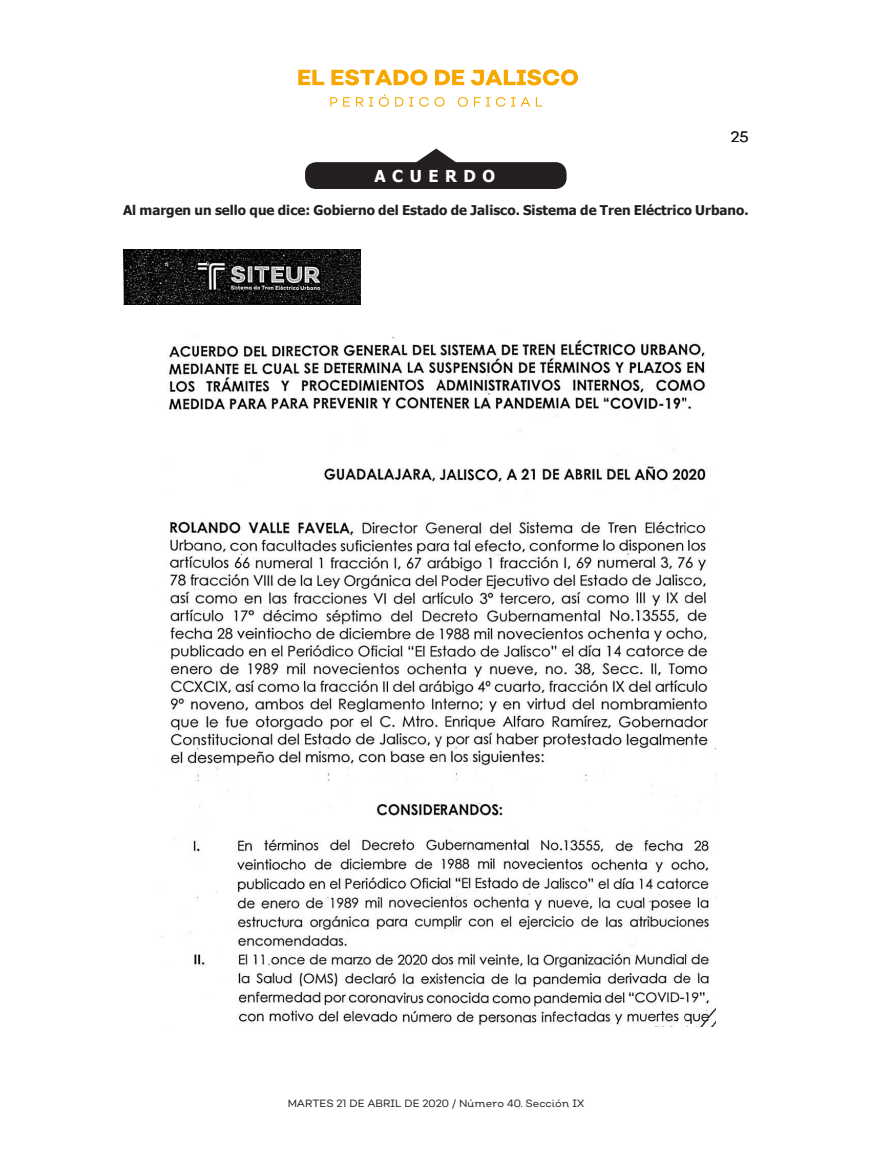
<style>
.page{position:relative;width:872px;height:1149px;background:#fff}
.page>*{position:absolute;margin:0;border:0;box-sizing:border-box;transform-origin:0 0}
.t1{font:700 16.5px "Tahoma";letter-spacing:.4em;color:#fff}
._02_último_renglón2{font:700 16.35px "Tahoma";letter-spacing:.4em;color:#fff}
.t2{font:15px "Nutmeg";color:#231f20}
.t3{font:700 13.5px "Tahoma";color:#231f20}
._02_último_renglón2-2{font:700 13.35px "Tahoma";color:#231f20}
.t4{font:10.5px "Nutmeg Headline";color:#231f20}
</style>
<div class="page">
<svg style="left:298px;top:70px;width:26px;height:15px"></svg>
<svg style="left:331px;top:69px;width:96px;height:16px"></svg>
<svg style="left:435px;top:70px;width:29px;height:15px"></svg>
<svg style="left:471px;top:69px;width:107px;height:16px"></svg>
<svg style="left:330px;top:97px;width:7px;height:9px"></svg>
<svg style="left:343px;top:97px;width:7px;height:9px"></svg>
<svg style="left:356px;top:97px;width:17px;height:9px"></svg>
<svg style="left:379px;top:94px;width:10px;height:13px"></svg>
<svg style="left:395px;top:97px;width:8px;height:9px"></svg>
<svg style="left:409px;top:97px;width:35px;height:10px"></svg>
<svg style="left:458px;top:97px;width:10px;height:10px"></svg>
<svg style="left:474px;top:97px;width:6px;height:9px"></svg>
<svg style="left:486px;top:97px;width:4px;height:9px"></svg>
<svg style="left:496px;top:97px;width:9px;height:10px"></svg>
<svg style="left:511px;top:97px;width:19px;height:9px"></svg>
<svg style="left:536px;top:97px;width:6px;height:9px"></svg>
<div style="left:306px;top:163px;width:260px;height:25px;background:#231f20;border-radius:10px"></div>
<div style="left:305px;top:162px;width:261px;height:27px;border:1px solid #231f20;border-radius:10px"></div>
<svg style="left:415px;top:149px;width:43px;height:15px"></svg>
<img style="left:162px;top:336px;width:553px;height:689px">
<img style="left:123px;top:249px;width:237px;height:56px">
<p class="t2" style="left:730px;top:127px;width:20px">25</p>
<p class="t2" style="left:740px;top:127px;width:10px">3</p>
<p class="_02_último_renglón2" style="left:374px;top:166px;width:122px">ACUERDO</p>
<p class="_02_último_renglón2-2" style="left:123px;top:201px;width:627px">Al margen un sello que dice: Gobierno del Estado de Jalisco. Sistema de Tren Eléctrico Urbano.</p>
<p class="t1" style="left:374px;top:165px;width:123px">ACUERDO</p>
<p class="t3" style="left:123px;top:201px;width:627px">Al margen un sello que dice: Instituto de Transparencia, Información Pública y Protección de</p>
<p class="t4" style="left:288px;top:1096px;width:298px">MARTES 21 DE ABRIL DE 2020 / Número 40. Sección IX</p>
<p class="t4" style="left:288px;top:1096px;width:59px">JUEVES 16</p>
<p class="t4" style="left:366px;top:1096px;width:219px">ENERO DE 2020 / Número 49. Sección II</p>
</div>
